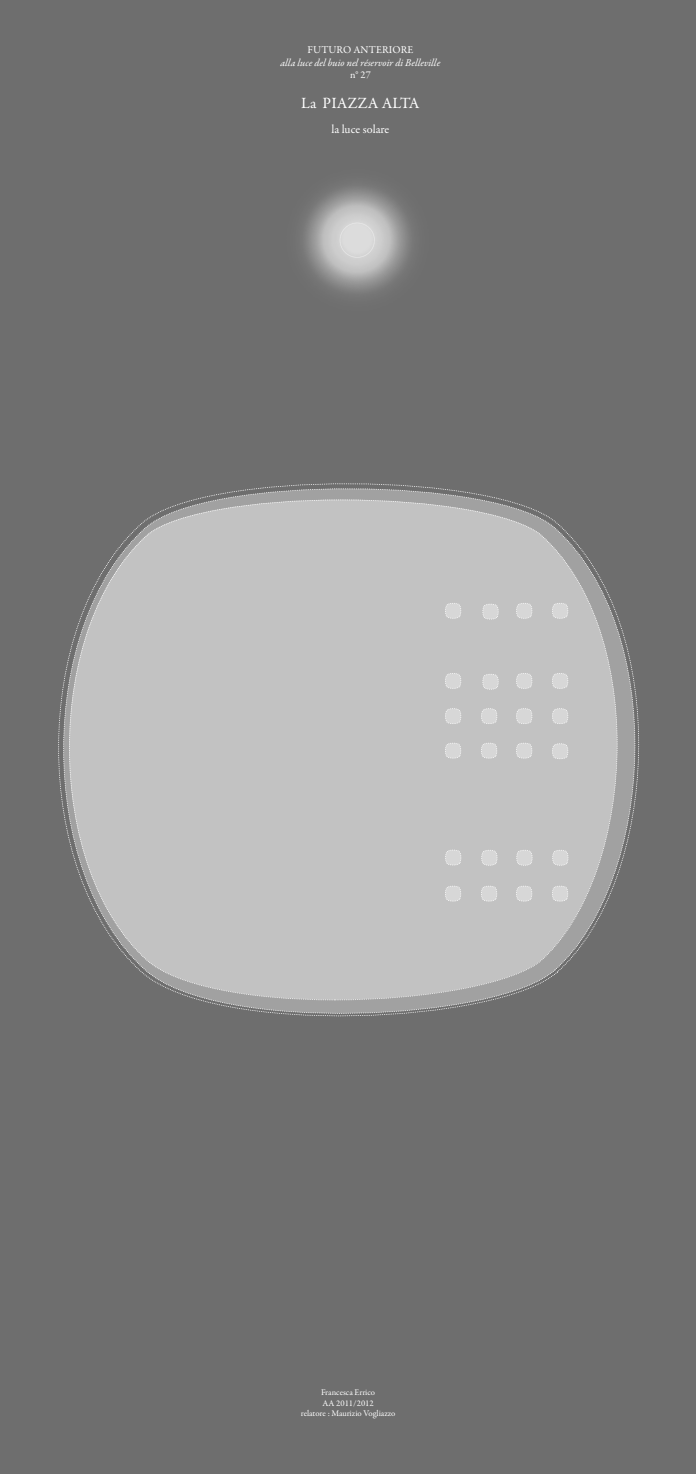
<style>
.page{position:relative;width:696px;height:1474px;background:#fff}
.page>*{position:absolute;margin:0;border:0;box-sizing:border-box;transform-origin:0 0}
.t1{font:15.75px "Garamond Premr Pro";letter-spacing:.01em;color:#fff}
.t2{font:12.25px "Garamond Premr Pro";letter-spacing:-.005em;color:#fff}
.t3{font:italic 10.5px/12.6px "Garamond Premr Pro";color:#fff;text-align:center}
.t4{font:8.75px/10.5px "Garamond Premr Pro";color:#fff;text-align:center}
.s1{font-style:normal}
</style>
<div class="page">
<div style="left:0;top:0;width:695px;height:1473px;background:#6e6e6e"></div>
<div style="left:30px;top:468px;width:643px;height:568px;background:#6e6e6e"></div>
<svg style="left:35px;top:473px;width:634px;height:561px"></svg>
<svg style="left:69px;top:499px;width:547px;height:500px;fill:#c2c2c2"></svg>
<svg style="left:480px;top:848px;width:18px;height:17px"></svg>
<svg style="left:515px;top:848px;width:18px;height:17px"></svg>
<svg style="left:551px;top:848px;width:18px;height:17px"></svg>
<svg style="left:443px;top:884px;width:19px;height:17px"></svg>
<svg style="left:479px;top:884px;width:19px;height:17px"></svg>
<svg style="left:514px;top:884px;width:19px;height:17px"></svg>
<svg style="left:550px;top:884px;width:19px;height:17px"></svg>
<svg style="left:443px;top:672px;width:19px;height:17px"></svg>
<svg style="left:514px;top:672px;width:19px;height:17px"></svg>
<svg style="left:443px;top:707px;width:19px;height:17px"></svg>
<svg style="left:481px;top:672px;width:18px;height:17px"></svg>
<svg style="left:550px;top:672px;width:19px;height:17px"></svg>
<svg style="left:443px;top:602px;width:19px;height:17px"></svg>
<svg style="left:514px;top:602px;width:19px;height:17px"></svg>
<svg style="left:481px;top:602px;width:18px;height:17px"></svg>
<svg style="left:550px;top:602px;width:19px;height:17px"></svg>
<svg style="left:479px;top:707px;width:19px;height:17px"></svg>
<svg style="left:514px;top:707px;width:19px;height:17px"></svg>
<svg style="left:443px;top:741px;width:19px;height:17px"></svg>
<svg style="left:479px;top:741px;width:19px;height:17px"></svg>
<svg style="left:514px;top:741px;width:19px;height:17px"></svg>
<svg style="left:550px;top:707px;width:19px;height:17px"></svg>
<svg style="left:550px;top:742px;width:19px;height:17px"></svg>
<svg style="left:444px;top:848px;width:18px;height:17px"></svg>
<img style="left:271px;top:154px;width:171px;height:171px">
<div style="left:340px;top:223px;width:34px;height:34px;border:1px dashed #fff;border-radius:50%"></div>
<p class="t3" style="left:280px;top:44px;width:161px"><span class="s1">FUTURO ANTERIORE<br></span>alla luce del buio nel réservoir di Belleville <span class="s1">n° 27</span></p>
<p class="t1" style="left:301px;top:93px;width:120px">La PIAZZA ALTA</p>
<p class="t2" style="left:331px;top:122px;width:59px">la luce solare</p>
<p class="t4" style="left:300px;top:1387px;width:96px">Francesca Errico<br>AA 2011/2012<br>relatore : Maurizio Vogliazzo</p>
</div>
